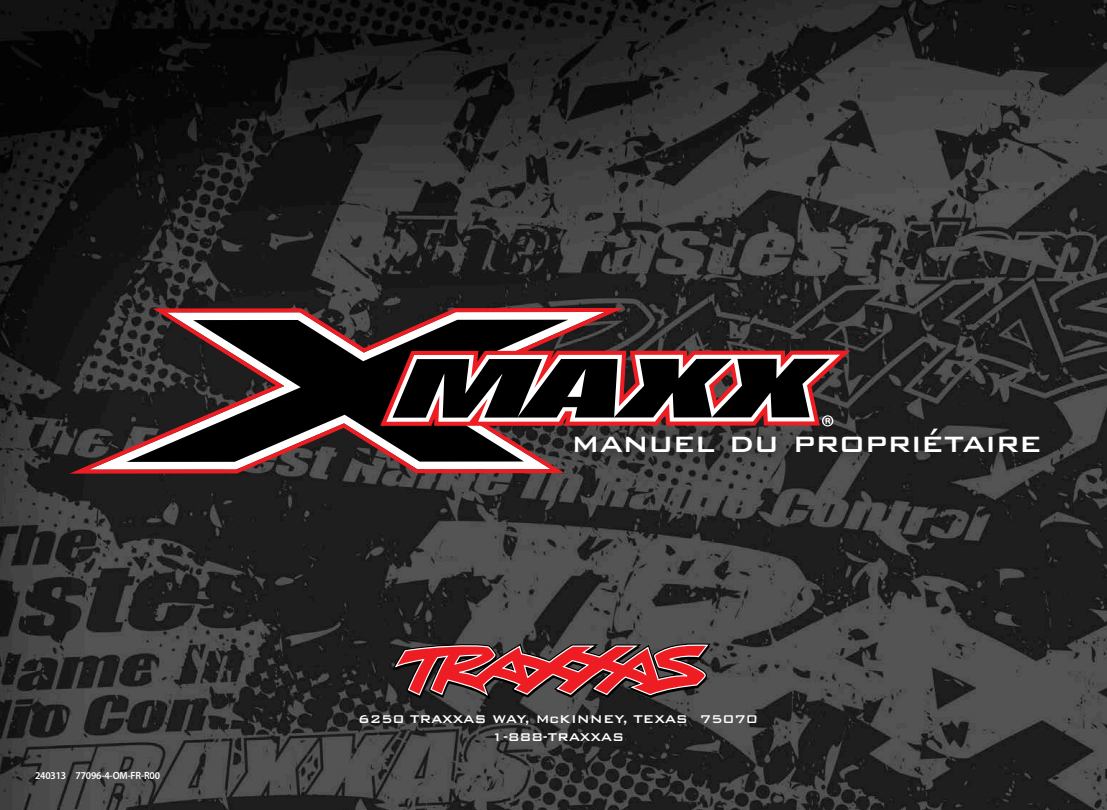
<style>
.page{position:relative;width:1107px;height:810px;background:#fff}
.page>*{position:absolute;margin:0;border:0;box-sizing:border-box;transform-origin:0 0}
.t1{font:500 36.15px "Bank Gothic BT";color:#fff}
.t2{font:500 15px "Bank Gothic BT";color:#fff}
.t3{font:600 10.5px "Myriad Pro";letter-spacing:-.015em;color:#fff;scale:.95 1}
</style>
<div class="page">
<img style="left:0;top:0;width:1107px;height:810px">
<svg style="left:392px;top:642px;width:325px;height:57px;background:#92393c"></svg>
<svg style="left:624px;top:418px;width:428px;height:47px;background:#2d2d2d"></svg>
<svg style="left:69px;top:308px;width:555px;height:166px"></svg>
<svg style="left:126px;top:320px;width:442px;height:142px;background:#3c3030"></svg>
<svg style="left:380px;top:351px;width:471px;height:75px"></svg>
<p class="t3" style="left:35px;top:769px;width:133px">240313 77096-4-OM-FR-R00</p>
<p class="t1" style="left:572px;top:423px;width:471px">manuel du propriétaire</p>
<p class="t2" style="left:358px;top:711px;width:401px">6250 TRAXXAS WAY, McKINNEY, TEXAS 75070</p>
<p class="t2" style="left:492px;top:729px;width:134px">1-888-TRAXXAS</p>
</div>
